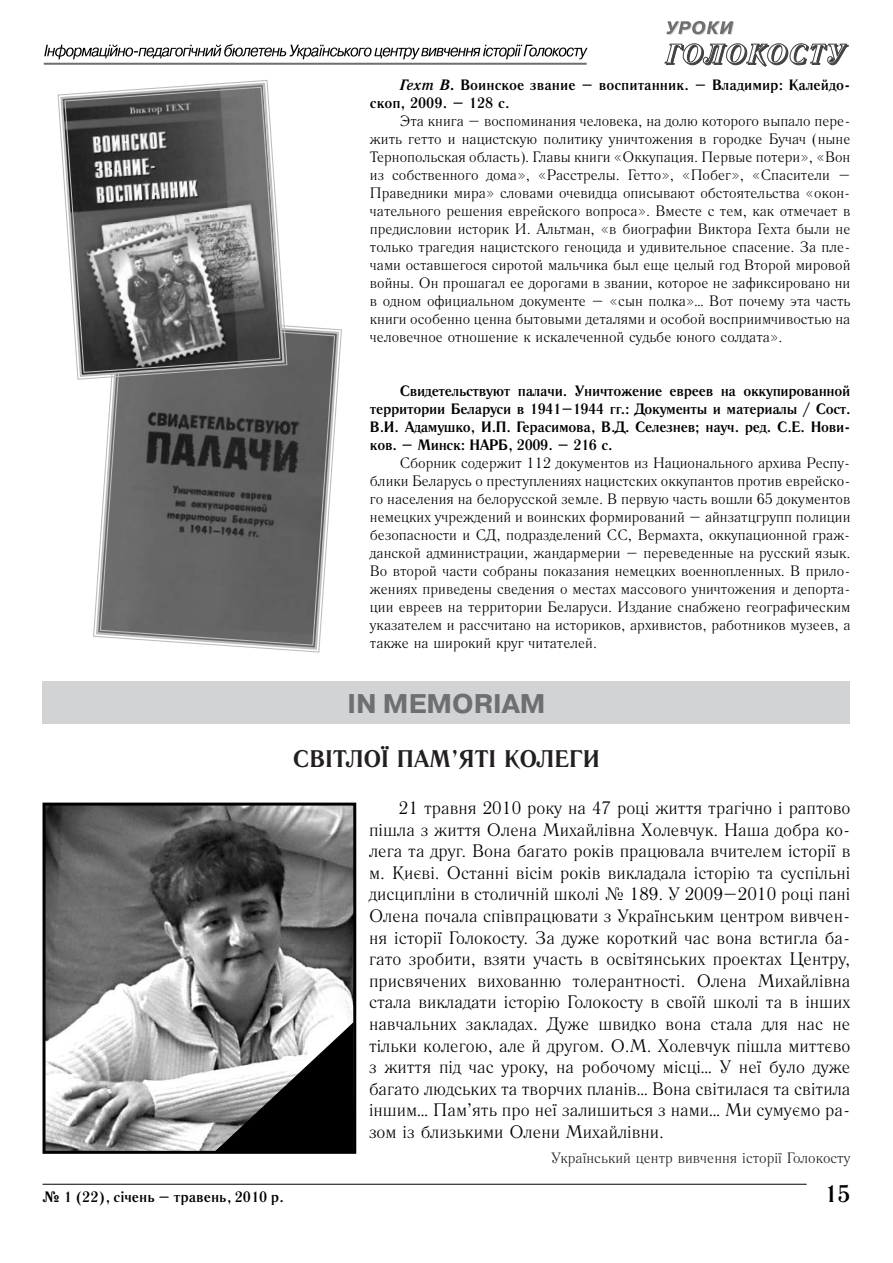
<style>
.page{position:relative;width:893px;height:1263px;background:#fff}
.page>*{position:absolute;margin:0;border:0;box-sizing:border-box;transform-origin:0 0}
.t1{font:700 27px "Pragmatica C";color:#6d6f71}
.t2{font:700 24px "Literaturnaya C";color:#231f20}
.t3{font:700 24px "Literaturnaya C";color:#000}
.t4{font:18px/21.6px "Literaturnaya C";color:#000;text-align:justify}
.t5{font:15px/18px "Literaturnaya C";color:#000;text-align:justify}
.t6{font:700 15px/18px "Literaturnaya C";color:#000}
.t7{font:15px "Literaturnaya C";color:#231f20}
.s1{font-style:italic}
</style>
<div class="page">
<hr style="left:44px;top:63px;width:543px;height:1px;background:#6d6f71">
<hr style="left:44px;top:64px;width:543px;height:1px;background:#6d6f71">
<svg style="left:44px;top:44px;width:544px;height:15px"></svg>
<svg style="left:666px;top:21px;width:68px;height:14px"></svg>
<svg style="left:664px;top:43px;width:185px;height:24px"></svg>
<hr style="left:43px;top:1184px;width:764px;height:1px;background:#000">
<svg style="left:95px;top:329px;width:245px;height:322px"></svg>
<svg style="left:99px;top:325px;width:237px;height:321px;background:#6d6d6d"></svg>
<div style="left:43px;top:681px;width:807px;height:43px;background:#d1d3d4"></div>
<svg style="left:57px;top:80px;width:231px;height:300px"></svg>
<svg style="left:59px;top:82px;width:227px;height:296px"></svg>
<svg style="left:64px;top:86px;width:217px;height:287px;background:#777778"></svg>
<img style="left:47px;top:807px;width:305px;height:343px">
<div style="left:43px;top:803px;width:313px;height:351px;border:3px solid #000"></div>
<svg style="left:214px;top:1020px;width:140px;height:133px"></svg>
<p class="t6" style="left:370px;top:76px;width:482px;text-indent:30px"><span class="s1">Гехт В.</span> Воинское звание – воспитанник. – Владимир: Калейдо&shy;скоп, 2009. – 128 с.</p>
<p class="t5" style="left:370px;top:112px;width:482px;text-indent:30px">Эта книга – воспоминания человека, на долю которого выпало пере&shy;жить гетто и нацистскую политику уничтожения в городке Бучач (ныне Тернопольская область). Главы книги «Оккупация. Первые потери», «Вон из собственного дома», «Расстрелы. Гетто», «Побег», «Спасители – Праведники мира» словами очевидца описывают обстоятельства «окон&shy;чательного решения еврейского вопроса». Вместе с тем, как отмечает в предисловии историк И. Альтман, «в биографии Виктора Гехта были не только трагедия нацистского геноцида и удивительное спасение. За пле&shy;чами оставшегося сиротой мальчика был еще целый год Второй мировой войны. Он прошагал ее дорогами в звании, которое не зафиксировано ни в одном официальном документе – «сын полка»… Вот почему эта часть книги особенно ценна бытовыми деталями и особой восприимчивостью на человечное отношение к искалеченной судьбе юного солдата».</p>
<p class="t6" style="left:370px;top:382px;width:482px;text-align:justify;text-indent:30px">Свидетельствуют палачи. Уничтожение евреев на оккупированной территории Беларуси в 1941–1944 гг.: Документы и материалы / Сост.<br>В.И. Адамушко, И.П. Герасимова, В.Д. Селезнев; науч. ред. С.Е. Нови&shy;ков. – Минск: НАРБ, 2009. – 216 с.</p>
<p class="t5" style="left:370px;top:454px;width:482px;text-indent:30px">Сборник содержит 112 документов из Национального архива Респу&shy;блики Беларусь о преступлениях нацистских оккупантов против еврейско&shy;го населения на белорусской земле. В первую часть вошли 65 документов немецких учреждений и воинских формирований – айнзатцгрупп полиции безопасности и СД, подразделений СС, Вермахта, оккупационной граж&shy;данской администрации, жандармерии – переведенные на русский язык.<br>Во второй части собраны показания немецких военнопленных. В прило&shy;жениях приведены сведения о местах массового уничтожения и депорта&shy;ции евреев на территории Беларуси. Издание снабжено географическим указателем и рассчитано на историков, архивистов, работников музеев, а также на широкий круг читателей.</p>
<h1 class="t1" style="left:347px;top:688px;width:200px">IN MEMORIAM</h1>
<h2 class="t2" style="left:293px;top:744px;width:309px">СВІТЛОЇ ПАМ’ЯТІ КОЛЕГИ</h2>
<p class="t4" style="left:369px;top:797px;width:483px;text-indent:30px">21 травня 2010 року на 47 році життя трагічно і раптово пішла з життя Олена Михайлівна Холевчук. Наша добра ко&shy;лега та друг. Вона багато років працювала вчителем історії в м. Києві. Останні вісім років викладала історію та суспільні дисципліни в столичній школі № 189. У 2009–2010 році пані Олена почала співпрацювати з Українським центром вивчен&shy;ня історії Голокосту. За дуже короткий час вона встигла ба&shy;гато зробити, взяти участь в освітянських проектах Центру, присвячених вихованню толерантності. Олена Михайлівна стала викладати історію Голокосту в своїй школі та в інших навчальних закладах. Дуже швидко вона стала для нас не тільки колегою, але й другом. О.М. Холевчук пішла миттєво з життя під час уроку, на робочому місці… У неї було дуже багато людських та творчих планів… Вона світилася та світила іншим… Пам’ять про неї залишиться з нами… Ми сумуємо ра&shy;зом із близькими Олени Михайлівни.</p>
<p class="t7" style="left:551px;top:1150px;width:301px">Український центр вивчення історії Голокосту</p>
<p class="t6" style="left:43px;top:1187px;width:243px">№ 1 (22), січень – травень, 2010 р.</p>
<h2 class="t3" style="left:824px;top:1179px;width:27px">15</h2>
</div>
